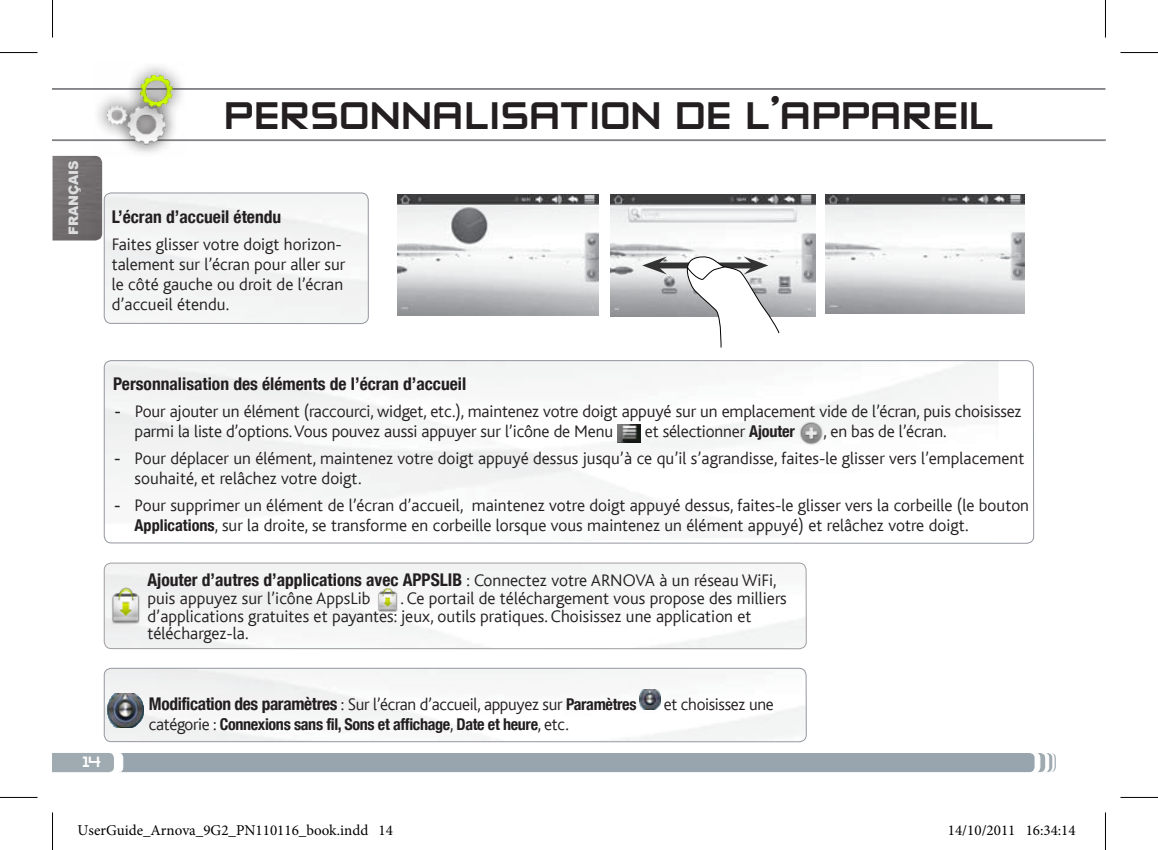
<style>
.page{position:relative;width:1158px;height:850px;background:#fff}
.page>*{position:absolute;margin:0;border:0;box-sizing:border-box;transform-origin:0 0}
.t1{font:45px "Zero Twos";letter-spacing:.01em;color:#231f20}
.t2{font:300 17.5px/20px "Bliss";color:#231f20}
.t3{font:700 condensed 17.5px "Helvetica Neue LT Com";color:#231f20}
.t4{font:300 17.5px "Bliss";letter-spacing:-.02em;color:#231f20}
.t5{font:17.5px "Zero Twos";color:#fff}
.t6{font:700 condensed 16.25px "Helvetica Neue LT Com";letter-spacing:-.02em;color:#231f20}
.t7{font:15px "Minion Pro";color:#000}
.t8{font:900 13px "Arial";letter-spacing:-.01em;color:#dcddde}
.s1{font-family:"Arial";font-weight:400}
.s2{font-family:"Helvetica Neue LT Com";font-weight:700;font-stretch:condensed;font-size:16.25px}
.s3{font-family:"Bliss";font-weight:300;font-stretch:normal}
.s4{font-family:"Helvetica Neue LT Com";font-weight:700;font-stretch:condensed}
.s5{font-family:"Bliss";font-weight:300;font-stretch:normal;font-size:17.5px}
</style>
<div class="page">
<div style="left:52px;top:753px;width:1003px;height:19px;background:#98a5af"></div>
<img style="left:104px;top:669px;width:702px;height:72px">
<div style="left:104px;top:667px;width:702px;height:74px;border:1px solid #93979e;border-radius:7px"></div>
<img style="left:397px;top:194px;width:201px;height:121px">
<img style="left:826px;top:194px;width:198px;height:120px">
<img style="left:611px;top:194px;width:204px;height:122px">
<img style="left:104px;top:360px;width:894px;height:183px">
<div style="left:104px;top:360px;width:929px;height:183px;border:1px solid #93979e;border-radius:7px"></div>
<div style="left:656px;top:262px;width:97px;height:6px;background:#333"></div>
<svg style="left:642px;top:256px;width:25px;height:18px"></svg>
<svg style="left:679px;top:252px;width:101px;height:96px"></svg>
<div style="left:104px;top:192px;width:264px;height:132px;border:1px solid #93979e;border-radius:7px"></div>
<div style="left:104px;top:562px;width:702px;height:86px;border:1px solid #a29d9f;border-radius:7px"></div>
<img style="left:106px;top:586px;width:39px;height:38px">
<hr style="left:52px;top:88px;width:1053px;height:2px;background:#808285">
<hr style="left:52px;top:139px;width:1053px;height:2px;background:#808285">
<img style="left:107px;top:693px;width:36px;height:34px">
<svg style="left:93px;top:66px;width:93px;height:90px"></svg>
<img style="left:104px;top:74px;width:70px;height:71px">
<img style="left:52px;top:156px;width:50px;height:84px">
<img style="left:617px;top:424px;width:23px;height:18px">
<img style="left:798px;top:420px;width:25px;height:26px">
<img style="left:639px;top:689px;width:21px;height:20px">
<img style="left:375px;top:587px;width:25px;height:25px">
<hr style="left:0;top:52px;width:38px;height:1px;background:#000">
<hr style="left:1120px;top:52px;width:37px;height:1px;background:#000">
<hr style="left:0;top:796px;width:38px;height:1px;background:#000">
<hr style="left:1120px;top:796px;width:37px;height:1px;background:#000">
<hr style="left:52px;top:0;width:1px;height:38px;background:#000">
<hr style="left:52px;top:812px;width:1px;height:37px;background:#000">
<hr style="left:1104px;top:0;width:1px;height:38px;background:#000">
<hr style="left:1104px;top:812px;width:1px;height:37px;background:#000">
<div style="left:270px;top:824px;width:7px;height:11px;border:1px solid #fff;border-radius:50%"></div>
<div style="left:271px;top:825px;width:5px;height:9px;border:1px solid #fff;border-radius:50%"></div>
<div style="left:974px;top:824px;width:7px;height:11px;border:1px solid #fff;border-radius:50%"></div>
<div style="left:975px;top:825px;width:5px;height:9px;border:1px solid #fff;border-radius:50%"></div>
<p class="t8" style="left:64px;top:235px;width:76px;rotate:-90deg">Français</p>
<h1 class="t1" style="left:225px;top:93px;width:767px">PERSONNALISATION DE L’APPAREIL</h1>
<p class="t3" style="left:112px;top:206px;width:171px">L’écran d’accueil étendu</p>
<p class="t2" style="left:112px;top:234px;width:235px">Faites glisser votre doigt horizon&shy;talement sur l’écran pour aller sur le côté gauche ou droit de l’écran d’accueil étendu.</p>
<p class="t3" style="left:113px;top:373px;width:354px">Personnalisation des éléments de l’écran d’accueil</p>
<p class="t2" style="left:134px;top:401px;width:888px;text-indent:-20px"><span class="s1">-</span> Pour ajouter un élément (raccourci, widget, etc.), maintenez votre doigt appuyé sur un emplacement vide de l’écran, puis choisissez parmi la liste d’options. Vous pouvez aussi appuyer sur l’icône de Menu</p>
<p class="t2" style="left:645px;top:421px;width:151px">et sélectionner <span class="s2">Ajouter</span></p>
<p class="t2" style="left:823px;top:421px;width:124px">, en bas de l’écran.</p>
<p class="t2" style="left:134px;top:448px;width:891px;text-indent:-20px"><span class="s1">-</span> Pour déplacer un élément, maintenez votre doigt appuyé dessus jusqu’à ce qu’il s’agrandisse, faites-le glisser vers l’emplacement souhaité, et relâchez votre doigt.</p>
<p class="t2" style="left:134px;top:495px;width:896px;text-indent:-20px"><span class="s1">-</span> Pour supprimer un élément de l’écran d’accueil, maintenez votre doigt appuyé dessus, faites-le glisser vers la corbeille (le bouton<br><span class="s2">Applications</span>, sur la droite, se transforme en corbeille lorsque vous maintenez un élément appuyé) et relâchez votre doigt.</p>
<p class="t3" style="left:147px;top:569px;width:630px">Ajouter d’autres d’applications avec APPSLIB <span class="s3">: Connectez votre ARNOVA à un réseau WiFi,</span></p>
<p class="t2" style="left:147px;top:588px;width:224px">puis appuyez sur l’icône AppsLib</p>
<p class="t2" style="left:147px;top:589px;width:641px;line-height:17.5px;text-indent:253px">. Ce portail de téléchargement vous propose des milliers d’applications gratuites et payantes: jeux, outils pratiques. Choisissez une application et téléchargez-la.</p>
<p class="t5" style="left:83px;top:753px;width:20px">14</p>
<p class="t4" style="left:149px;top:694px;width:489px"><span class="s4">Modification des paramètres</span> : Sur l’écran d’accueil, appuyez sur <span class="s2">Paramètres</span></p>
<p class="t4" style="left:663px;top:694px;width:111px">et choisissez une</p>
<p class="t6" style="left:149px;top:713px;width:421px"><span class="s5">catégorie :</span> Connexions sans fil, Sons et affichage<span class="s5">,</span> Date et heure<span class="s5">, etc.</span></p>
<p class="t7" style="left:78px;top:819px;width:317px">UserGuide_Arnova_9G2_PN110116_book.indd 14</p>
<p class="t7" style="left:947px;top:819px;width:129px">14/10/2011 16:34:14</p>
</div>
